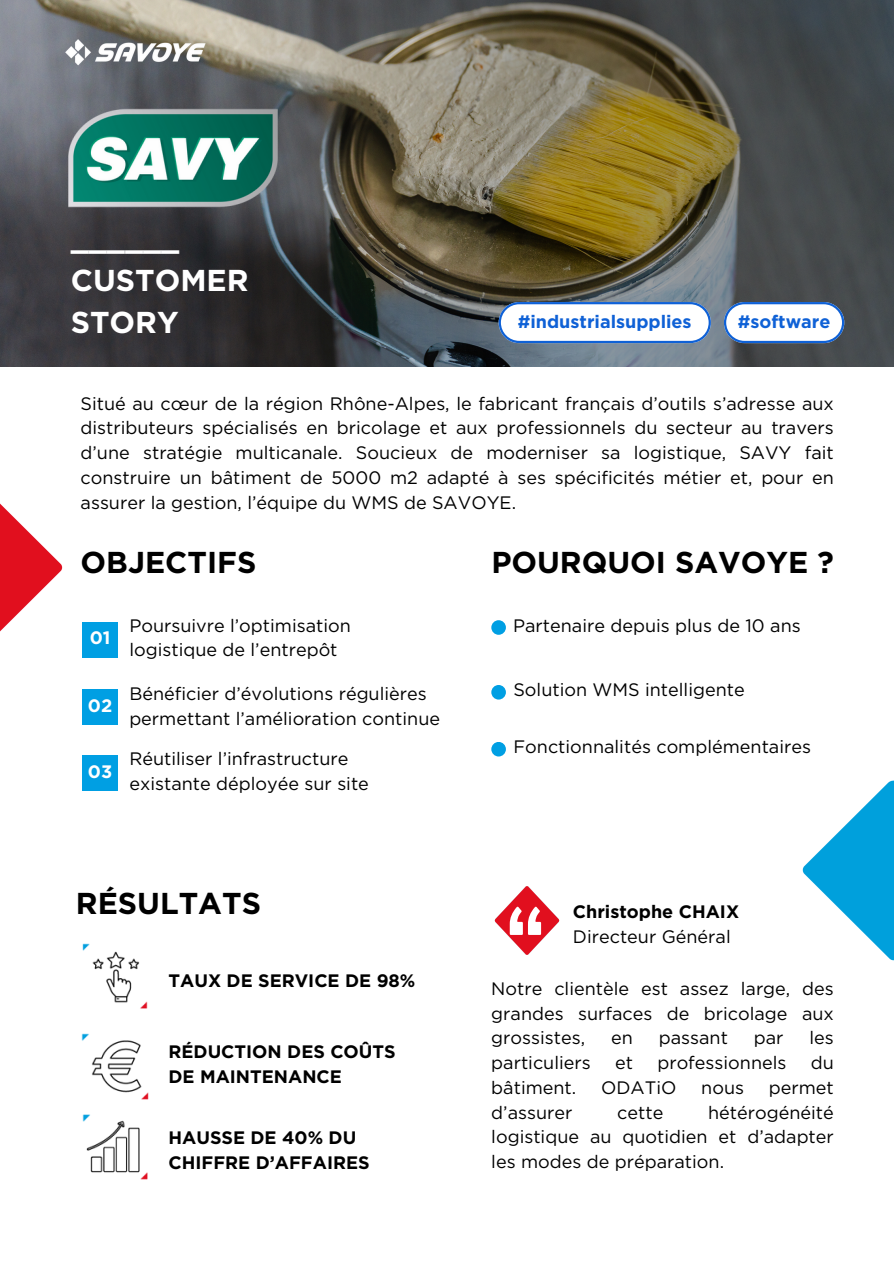
<style>
.page{position:relative;width:894px;height:1264px;background:#fff}
.page>*{position:absolute;margin:0;border:0;box-sizing:border-box;transform-origin:0 0}
.t1{font:700 30.15px "Gotham";color:#000}
.t2{font:700 30.15px/41.7px "Gotham";color:#fff}
.t3{font:18px/24.8px "Gotham";color:#000;text-align:justify}
.t4{font:700 18px/24.8px "Gotham";color:#000}
.t5{font:700 18px "Gotham";color:#0f61d6}
.t6{font:700 18px "Gotham";color:#fff}
</style>
<div class="page">
<img style="left:0;top:503px;width:63px;height:129px">
<img style="left:802px;top:780px;width:91px;height:181px">
<div style="left:82px;top:621px;width:36px;height:36px;background:#009fe3"></div>
<div style="left:82px;top:689px;width:36px;height:36px;background:#009fe3"></div>
<div style="left:82px;top:755px;width:36px;height:36px;background:#009fe3"></div>
<img style="left:0;top:0;width:194px;height:366px">
<img style="left:63px;top:35px;width:131px;height:32px">
<img style="left:494px;top:886px;width:66px;height:69px">
<svg style="left:528px;top:906px;width:13px;height:28px"></svg>
<svg style="left:509px;top:906px;width:13px;height:28px"></svg>
<img style="left:194px;top:0;width:699px;height:366px">
<div style="left:491px;top:620px;width:15px;height:14px;background:#009fe3;border-radius:50%"></div>
<div style="left:491px;top:685px;width:15px;height:14px;background:#009fe3;border-radius:50%"></div>
<img style="left:82px;top:943px;width:65px;height:65px">
<img style="left:82px;top:1114px;width:65px;height:65px">
<svg style="left:498px;top:302px;width:212px;height:41px"></svg>
<svg style="left:723px;top:302px;width:121px;height:41px"></svg>
<img style="left:63px;top:103px;width:221px;height:107px">
<div style="left:491px;top:742px;width:15px;height:14px;background:#009fe3;border-radius:50%"></div>
<img style="left:82px;top:1033px;width:66px;height:66px">
<p class="t2" style="left:71px;top:219px;width:179px">______<br>CUSTOMER<br>STORY</p>
<h1 class="t5" style="left:517px;top:310px;width:175px">#industrialsupplies</h1>
<p class="t5" style="left:737px;top:310px;width:94px">#software</p>
<p class="t3" style="left:81px;top:392px;width:754px">Situé au cœur de la région Rhône-Alpes, le fabricant français d’outils s’adresse aux distributeurs spécialisés en bricolage et aux professionnels du secteur au travers d’une stratégie multicanale. Soucieux de moderniser sa logistique, SAVY fait construire un bâtiment de 5000 m2 adapté à ses spécificités métier et, pour en assurer la gestion, l’équipe du WMS de SAVOYE.</p>
<p class="t1" style="left:81px;top:549px;width:177px">OBJECTIFS</p>
<p class="t1" style="left:491px;top:549px;width:344px">POURQUOI SAVOYE ?</p>
<h3 class="t6" style="left:90px;top:629px;width:22px">01</h3>
<h3 class="t6" style="left:88px;top:697px;width:26px">02</h3>
<p class="t6" style="left:88px;top:763px;width:26px">03</p>
<p class="t3" style="left:129px;top:614px;width:223px">Poursuivre l’optimisation logistique de l’entrepôt</p>
<h2 class="t3" style="left:129px;top:682px;width:312px">Bénéficier d’évolutions régulières permettant l’amélioration continue</h2>
<p class="t3" style="left:129px;top:747px;width:241px">Réutiliser l’infrastructure existante déployée sur site</p>
<p class="t1" style="left:76px;top:889px;width:186px">RÉSULTATS</p>
<p class="t4" style="left:168px;top:969px;width:248px">TAUX DE SERVICE DE 98%</p>
<p class="t4" style="left:168px;top:1040px;width:229px">RÉDUCTION DES COÛTS<br>DE MAINTENANCE</p>
<p class="t4" style="left:168px;top:1126px;width:203px">HAUSSE DE 40% DU<br>CHIFFRE D’AFFAIRES</p>
<p class="t3" style="left:513px;top:614px;width:289px">Partenaire depuis plus de 10 ans</p>
<h2 class="t3" style="left:513px;top:678px;width:233px">Solution WMS intelligente</h2>
<p class="t3" style="left:513px;top:735px;width:299px">Fonctionnalités complémentaires</p>
<p class="t4" style="left:572px;top:900px;width:168px">Christophe CHAIX</p>
<h2 class="t3" style="left:572px;top:925px;width:159px">Directeur Général</h2>
<h1 class="t3" style="left:491px;top:977px;width:344px">Notre clientèle est assez large, des grandes surfaces de bricolage aux grossistes,</h1>
<h1 class="t3" style="left:611px;top:1026px;width:23px">en</h1>
<h1 class="t3" style="left:658px;top:1026px;width:71px">passant</h1>
<h1 class="t3" style="left:753px;top:1026px;width:31px">par</h1>
<h1 class="t3" style="left:809px;top:1026px;width:26px">les</h1>
<h1 class="t3" style="left:491px;top:1051px;width:101px">particuliers</h1>
<h1 class="t3" style="left:615px;top:1051px;width:19px">et</h1>
<h1 class="t3" style="left:657px;top:1051px;width:130px">professionnels</h1>
<h1 class="t3" style="left:810px;top:1051px;width:25px">du</h1>
<h1 class="t3" style="left:491px;top:1076px;width:86px">bâtiment.</h1>
<h1 class="t3" style="left:601px;top:1076px;width:77px">ODATiO</h1>
<h1 class="t3" style="left:701px;top:1076px;width:44px">nous</h1>
<h1 class="t3" style="left:768px;top:1076px;width:66px">permet</h1>
<h1 class="t3" style="left:491px;top:1100px;width:83px">d’assurer</h1>
<h1 class="t3" style="left:617px;top:1100px;width:48px">cette</h1>
<h1 class="t3" style="left:491px;top:1100px;width:344px;text-indent:217px">hétérogénéité logistique au quotidien et d’adapter les modes de préparation.</h1>
</div>
